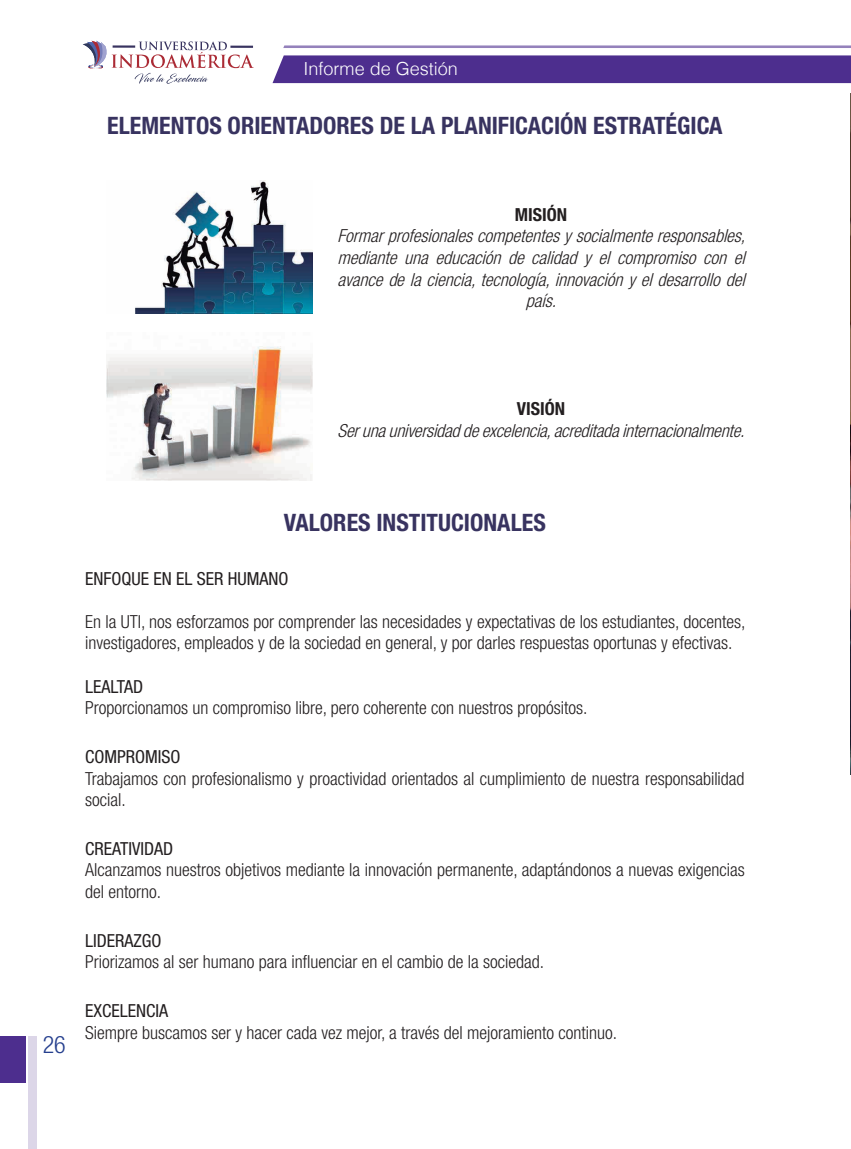
<style>
.page{position:relative;width:851px;height:1149px;background:#fff}
.page>*{position:absolute;margin:0;border:0;box-sizing:border-box;transform-origin:0 0}
.t1{font:700 condensed 24px "Helvetica Neue LT Std";color:#383360}
.t2{font:300 condensed 24px "Helvetica Neue LT Std";color:#253f8e}
.t3{font:300 condensed 18px/21.6px "Helvetica Neue LT Std";color:#231f20}
.t4{font:italic 300 condensed 18px/21.6px "Helvetica Neue LT Std";color:#231f20;text-align:center}
.t5{font:condensed 18px "Helvetica Neue LT Std";color:#231f20}
.t6{font:300 18px "Helvetica";color:#fff}
.t7{font:700 condensed 18px "Helvetica Neue LT Std";color:#231f20}
</style>
<div class="page">
<svg style="left:83px;top:41px;width:171px;height:43px"></svg>
<div style="left:272px;top:55px;width:579px;height:28px;background:#4d2e8e"></div>
<svg style="left:283px;top:45px;width:568px;height:3px;background:#a494c5"></svg>
<div style="left:0;top:1036px;width:26px;height:46px;background:#4d2e8e"></div>
<div style="left:28px;top:1036px;width:9px;height:112px;background:#dcd6e8"></div>
<img style="left:135px;top:181px;width:177px;height:132px">
<img style="left:106px;top:346px;width:206px;height:134px">
<img style="left:850px;top:94px;width:1px;height:680px">
<p class="t6" style="left:303px;top:54px;width:156px">Informe de Gestión</p>
<h1 class="t1" style="left:107px;top:111px;width:616px">ELEMENTOS ORIENTADORES DE LA PLANIFICACIÓN ESTRATÉGICA</h1>
<p class="t7" style="left:515px;top:203px;width:54px">MISIÓN</p>
<p class="t4" style="left:337px;top:225px;width:414px">Formarprofesionalescompetentesysocialmenteresponsables, mediante una educación de calidad y el compromiso con el avancedelaciencia,tecnología,innovaciónyeldesarrollodel país.</p>
<p class="t7" style="left:517px;top:398px;width:50px">VISIÓN</p>
<p class="t4" style="left:337px;top:419px;width:413px">Serunauniversidaddeexcelencia,acreditadainternacionalmente.</p>
<h1 class="t2" style="left:43px;top:1030px;width:25px">26</h1>
<h1 class="t1" style="left:284px;top:507px;width:263px">VALORES INSTITUCIONALES</h1>
<p class="t5" style="left:85px;top:567px;width:205px">ENFOQUE EN EL SER HUMANO</p>
<p class="t3" style="left:85px;top:610px;width:661px">En la UTI, nos esforzamos por comprender las necesidades y expectativas de los estudiantes, docentes, investigadores, empleados y de la sociedad en general, y por darles respuestas oportunas y efectivas.</p>
<p class="t5" style="left:85px;top:675px;width:59px">LEALTAD</p>
<p class="t3" style="left:85px;top:696px;width:504px">Proporcionamos un compromiso libre, pero coherente con nuestros propósitos.</p>
<p class="t5" style="left:85px;top:746px;width:97px">COMPROMISO</p>
<p class="t3" style="left:85px;top:767px;width:661px">Trabajamos con profesionalismo y proactividad orientados al cumplimiento de nuestra responsabilidad social.</p>
<p class="t5" style="left:85px;top:837px;width:90px">CREATIVIDAD</p>
<p class="t3" style="left:85px;top:858px;width:661px">Alcanzamos nuestros objetivos mediante la innovación permanente, adaptándonos a nuevas exigencias del entorno.</p>
<p class="t5" style="left:85px;top:929px;width:78px">LIDERAZGO</p>
<p class="t3" style="left:85px;top:950px;width:460px">Priorizamos al ser humano para influenciar en el cambio de la sociedad.</p>
<p class="t5" style="left:85px;top:999px;width:85px">EXCELENCIA</p>
<p class="t3" style="left:85px;top:1020px;width:533px">Siempre buscamos ser y hacer cada vez mejor, a través del mejoramiento continuo.</p>
</div>
